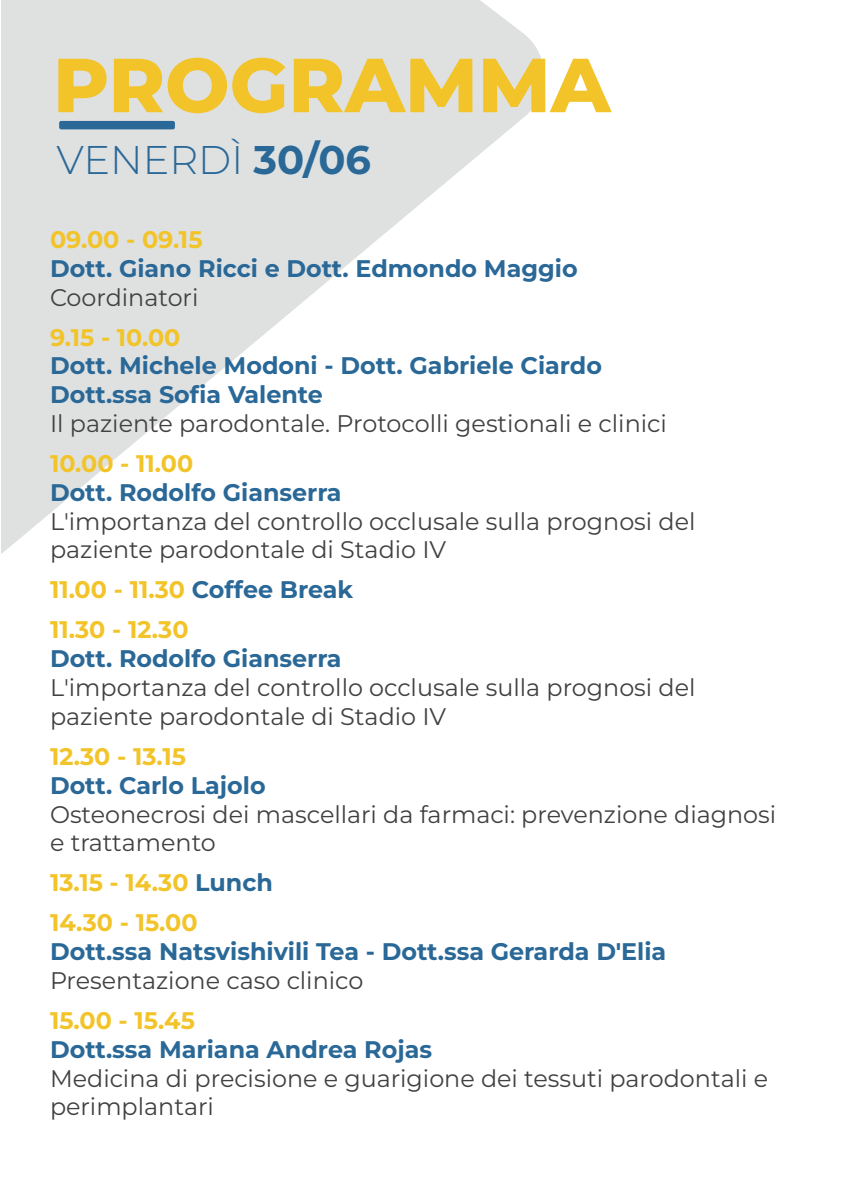
<style>
.page{position:relative;width:842px;height:1191px;background:#fff}
.page>*{position:absolute;margin:0;border:0;box-sizing:border-box;transform-origin:0 0}
.t1{font:800 76.4px "Montserrat";color:#f2c429}
.t2{font:300 40px "Montserrat";color:#2a6897}
.t3{font:24px/28.8px "Montserrat";color:#414142}
.t4{font:700 24px/28.8px "Montserrat";color:#2a6897}
.t5{font:700 24px/40px "Montserrat";color:#f2c429}
.s1{font-weight:700}
.s2{color:#2a6897}
</style>
<div class="page">
<svg style="left:1px;top:0;width:543px;height:554px;fill:#dfe1e1"></svg>
<div style="left:59px;top:121px;width:116px;height:8px;background:#2a6897;border-radius:2px"></div>
<h1 class="t1" style="left:53px;top:34px;width:559px">PROGRAMMA</h1>
<h2 class="t2" style="left:57px;top:133px;width:316px">VENERDÌ <span class="s1">30/06</span></h2>
<p class="t5" style="left:50px;top:219px;width:154px">09.00 - 09.15</p>
<p class="t4" style="left:50px;top:253px;width:529px">Dott. Giano Ricci e Dott. Edmondo Maggio</p>
<p class="t3" style="left:50px;top:282px;width:150px">Coordinatori</p>
<p class="t5" style="left:50px;top:316px;width:132px">9.15 - 10.00</p>
<p class="t4" style="left:50px;top:351px;width:553px">Dott. Michele Modoni - Dott. Gabriele Ciardo<br>Dott.ssa Sofia Valente</p>
<p class="t3" style="left:50px;top:408px;width:618px">Il paziente parodontale. Protocolli gestionali e clinici</p>
<p class="t5" style="left:50px;top:443px;width:145px">10.00 - 11.00</p>
<p class="t4" style="left:50px;top:477px;width:293px">Dott. Rodolfo Gianserra</p>
<p class="t3" style="left:50px;top:506px;width:647px">L'importanza del controllo occlusale sulla prognosi del paziente parodontale di Stadio IV</p>
<p class="t5" style="left:50px;top:569px;width:305px">11.00 - 11.30 <span class="s2">Coffee Break<br></span>11.30 - 12.30</p>
<p class="t4" style="left:50px;top:643px;width:293px">Dott. Rodolfo Gianserra</p>
<p class="t3" style="left:50px;top:672px;width:647px">L'importanza del controllo occlusale sulla prognosi del paziente parodontale di Stadio IV</p>
<p class="t5" style="left:50px;top:735px;width:137px">12.30 - 13.15</p>
<p class="t4" style="left:50px;top:770px;width:217px">Dott. Carlo Lajolo</p>
<p class="t3" style="left:50px;top:799px;width:728px">Osteonecrosi dei mascellari da farmaci: prevenzione diagnosi e trattamento</p>
<p class="t5" style="left:50px;top:862px;width:224px">13.15 - 14.30 <span class="s2">Lunch<br></span>14.30 - 15.00</p>
<p class="t4" style="left:50px;top:936px;width:618px">Dott.ssa Natsvishivili Tea - Dott.ssa Gerarda D'Elia</p>
<p class="t3" style="left:50px;top:965px;width:315px">Presentazione caso clinico</p>
<p class="t5" style="left:50px;top:999px;width:146px">15.00 - 15.45</p>
<p class="t4" style="left:50px;top:1034px;width:383px">Dott.ssa Mariana Andrea Rojas</p>
<p class="t3" style="left:50px;top:1063px;width:720px">Medicina di precisione e guarigione dei tessuti parodontali e perimplantari</p>
</div>
